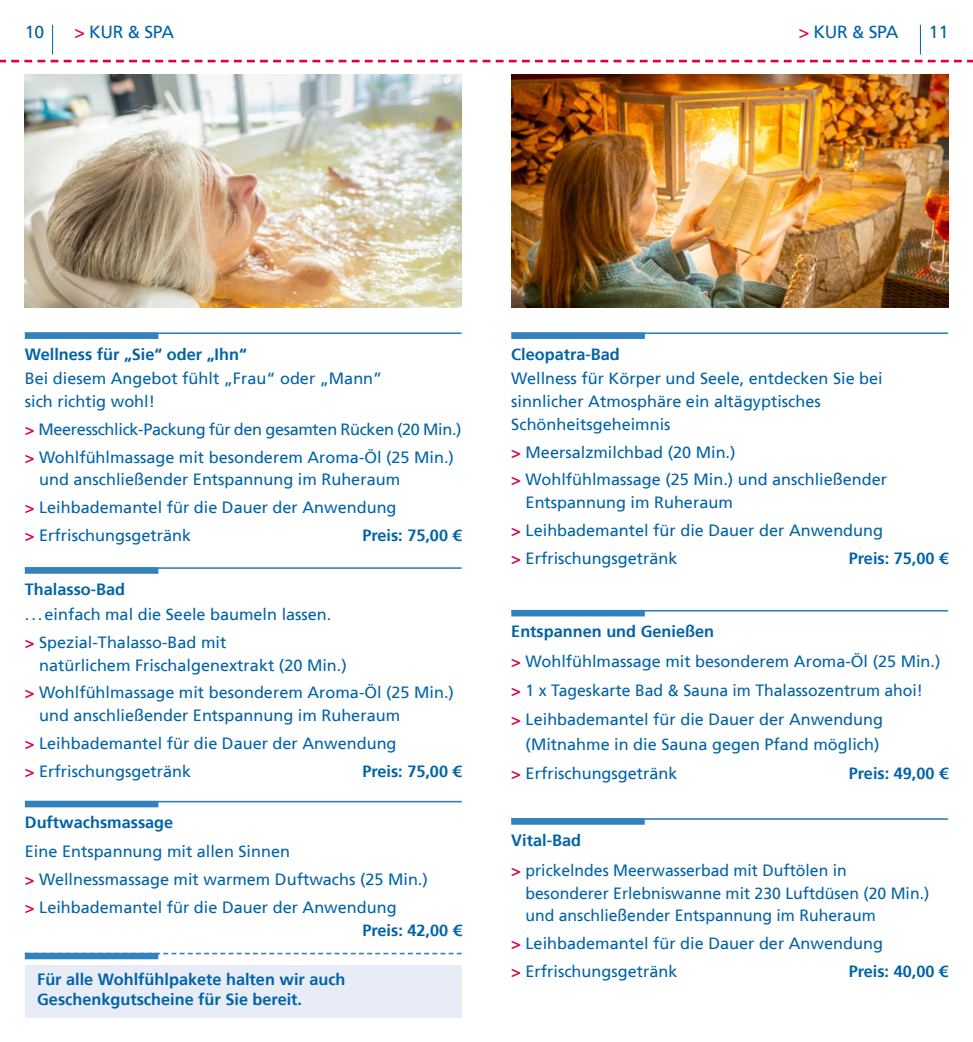
<style>
.page{position:relative;width:973px;height:1042px;background:#fff}
.page>*{position:absolute;margin:0;border:0;box-sizing:border-box;transform-origin:0 0}
.t1{font:17.5px "Frutiger LT";letter-spacing:-.02em;color:#0063a7}
.t2{font:16.28px/27.7px "Frutiger LT";color:#0063a7}
.t3{font:700 16.28px/19.6px "Frutiger LT";color:#0063a7}
.t4{font:16.28px/27.7px "Frutiger LT";letter-spacing:-.02em;color:#0063a7}
.s1{color:#dc0046}
.s2{font-weight:700;color:#dc0046}
.s3{font-weight:700}
</style>
<div class="page">
<svg style="left:0;top:60px;width:972px;height:2px"></svg>
<hr style="left:52px;top:25px;width:1px;height:30px;background:#0063a7">
<hr style="left:919px;top:25px;width:1px;height:30px;background:#0063a7">
<div style="left:25px;top:965px;width:436px;height:52px;background:#e7ecf7"></div>
<svg style="left:158px;top:953px;width:303px;height:1px"></svg>
<div style="left:25px;top:953px;width:133px;height:6px;background:#3283bd"></div>
<hr style="left:25px;top:567px;width:436px;height:2px;background:#3283bd">
<div style="left:25px;top:567px;width:133px;height:7px;background:#3283bd"></div>
<hr style="left:25px;top:332px;width:436px;height:2px;background:#3283bd">
<div style="left:25px;top:332px;width:133px;height:7px;background:#3283bd"></div>
<hr style="left:511px;top:818px;width:436px;height:2px;background:#3283bd">
<div style="left:511px;top:818px;width:133px;height:7px;background:#3283bd"></div>
<hr style="left:511px;top:332px;width:436px;height:2px;background:#3283bd">
<div style="left:511px;top:332px;width:133px;height:7px;background:#3283bd"></div>
<hr style="left:511px;top:610px;width:436px;height:1px;background:#3283bd">
<div style="left:511px;top:610px;width:133px;height:6px;background:#3283bd"></div>
<hr style="left:25px;top:801px;width:436px;height:1px;background:#3283bd">
<div style="left:25px;top:801px;width:133px;height:6px;background:#3283bd"></div>
<img style="left:25px;top:74px;width:436px;height:234px">
<img style="left:511px;top:74px;width:436px;height:234px">
<p class="t1" style="left:25px;top:22px;width:21px">10</p>
<p class="t1" style="left:74px;top:22px;width:101px"><span class="s1">&gt;</span> KUR &amp; SPA</p>
<p class="t1" style="left:798px;top:22px;width:101px"><span class="s1">&gt;</span> KUR &amp; SPA</p>
<p class="t1" style="left:928px;top:22px;width:21px">11</p>
<p class="t3" style="left:25px;top:344px;width:223px">Wellness für „Sie“ oder „Ihn“</p>
<p class="t2" style="left:25px;top:367px;width:359px;line-height:22.8px">Bei diesem Angebot fühlt „Frau“ oder „Mann” sich richtig wohl!</p>
<p class="t4" style="left:25px;top:415px;width:438px"><span class="s2">&gt;</span> Meeresschlick-Packung für den gesamten Rücken (20 Min.) <span class="s2">&gt;</span> Wohlfühlmassage mit besonderem Aroma-Öl (25 Min.)</p>
<p class="t2" style="left:25px;top:466px;width:377px;text-indent:14px">und anschließender Entspannung im Ruheraum <span class="s2">&gt;</span> Leihbademantel für die Dauer der Anwendung <span class="s2">&gt;</span> Erfrischungsgetränk</p>
<p class="t3" style="left:362px;top:525px;width:101px">Preis: 75,00 €</p>
<p class="t3" style="left:25px;top:579px;width:102px">Thalasso-Bad</p>
<p class="t2" style="left:25px;top:601px;width:308px">...einfach mal die Seele baumeln lassen. <span class="s2">&gt;</span> Spezial-Thalasso-Bad mit</p>
<p class="t2" style="left:25px;top:651px;width:430px;text-indent:14px">natürlichem Frischalgenextrakt (20 Min.)<br><span class="s2">&gt;</span> Wohlfühlmassage mit besonderem Aroma-Öl (25 Min.)</p>
<p class="t2" style="left:25px;top:702px;width:377px;text-indent:14px">und anschließender Entspannung im Ruheraum <span class="s2">&gt;</span> Leihbademantel für die Dauer der Anwendung <span class="s2">&gt;</span> Erfrischungsgetränk</p>
<p class="t3" style="left:362px;top:761px;width:101px">Preis: 75,00 €</p>
<p class="t3" style="left:25px;top:813px;width:150px">Duftwachsmassage</p>
<p class="t2" style="left:25px;top:838px;width:404px">Eine Entspannung mit allen Sinnen<br><span class="s2">&gt;</span> Wellnessmassage mit warmem Duftwachs (25 Min.) <span class="s2">&gt;</span> Leihbademantel für die Dauer der Anwendung</p>
<p class="t3" style="left:362px;top:920px;width:101px">Preis: 42,00 €</p>
<p class="t3" style="left:37px;top:970px;width:310px">Für alle Wohlfühlpakete halten wir auch<br>Geschenkgutscheine für Sie bereit.</p>
<p class="t3" style="left:511px;top:344px;width:110px">Cleopatra-Bad</p>
<p class="t2" style="left:511px;top:367px;width:373px;line-height:22.8px">Wellness für Körper und Seele, entdecken Sie bei sinnlicher Atmosphäre ein altägyptisches<br>Schönheitsgeheimnis</p>
<p class="t2" style="left:511px;top:438px;width:377px"><span class="s2">&gt;</span> Meersalzmilchbad (20 Min.)<br><span class="s2">&gt;</span> Wohlfühlmassage (25 Min.) und anschließender</p>
<p class="t2" style="left:511px;top:489px;width:373px;text-indent:14px">Entspannung im Ruheraum<br><span class="s2">&gt;</span> Leihbademantel für die Dauer der Anwendung <span class="s2">&gt;</span> Erfrischungsgetränk</p>
<p class="t3" style="left:848px;top:548px;width:101px">Preis: 75,00 €</p>
<p class="t2" style="left:511px;top:617px;width:430px;line-height:29.4px"><span class="s3">Entspannen und Genießen<br></span><span class="s2">&gt;</span> Wohlfühlmassage mit besonderem Aroma-Öl (25 Min.) <span class="s2">&gt;</span> 1 x Tageskarte Bad &amp; Sauna im Thalassozentrum ahoi!<br><span class="s2">&gt;</span> Leihbademantel für die Dauer der Anwendung</p>
<p class="t2" style="left:511px;top:730px;width:369px;line-height:29.4px;text-indent:14px">(Mitnahme in die Sauna gegen Pfand möglich) <span class="s2">&gt;</span> Erfrischungsgetränk</p>
<p class="t3" style="left:848px;top:764px;width:101px">Preis: 49,00 €</p>
<p class="t2" style="left:511px;top:825px;width:337px;line-height:30.1px"><span class="s3">Vital-Bad<br></span><span class="s2">&gt;</span> prickelndes Meerwasserbad mit Duftölen in</p>
<p class="t2" style="left:525px;top:881px;width:405px;line-height:22.8px">besonderer Erlebniswanne mit 230 Luftdüsen (20 Min.) und anschließender Entspannung im Ruheraum</p>
<p class="t2" style="left:511px;top:929px;width:373px"><span class="s2">&gt;</span> Leihbademantel für die Dauer der Anwendung <span class="s2">&gt;</span> Erfrischungsgetränk</p>
<p class="t3" style="left:848px;top:961px;width:101px">Preis: 40,00 €</p>
</div>
